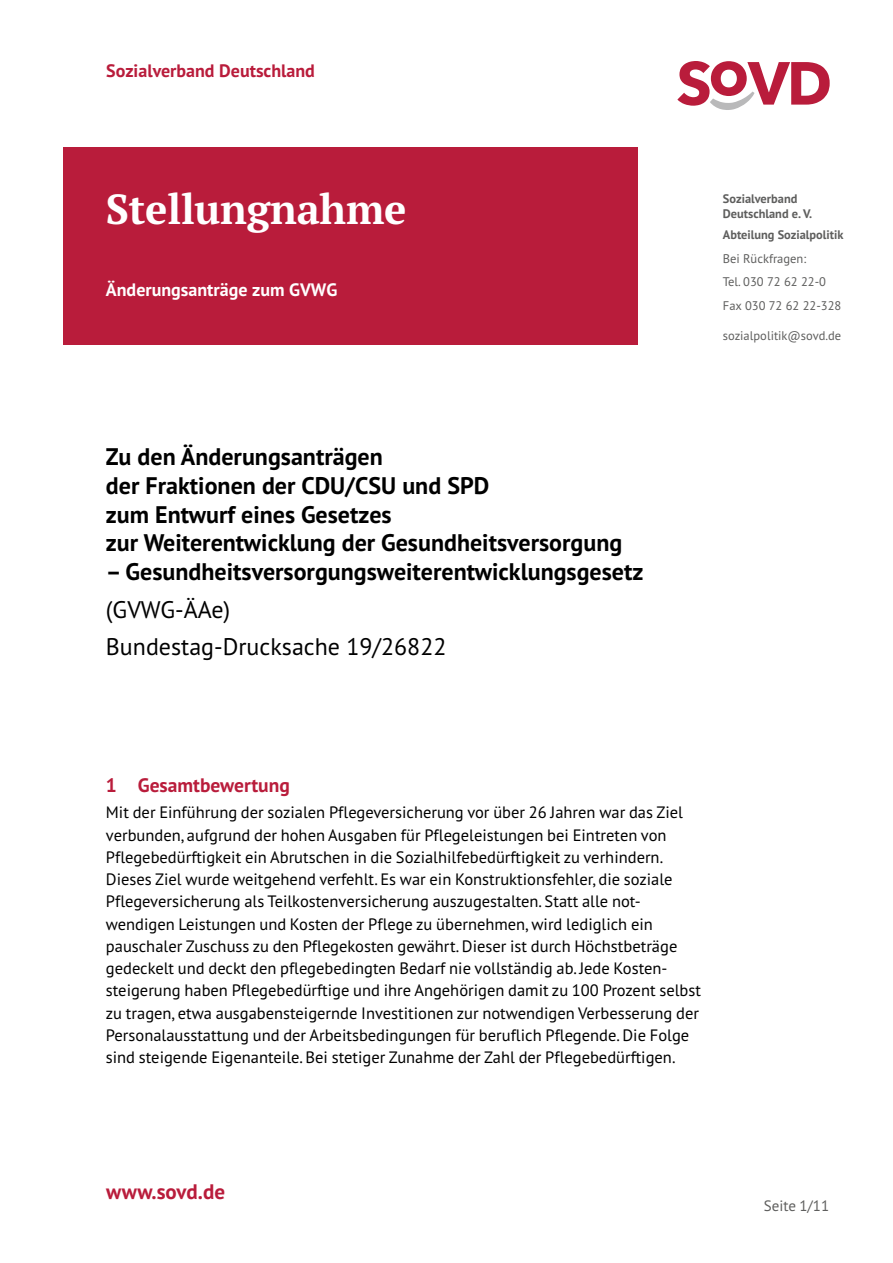
<style>
.page{position:relative;width:893px;height:1263px;background:#fff}
.page>*{position:absolute;margin:0;border:0;box-sizing:border-box;transform-origin:0 0}
.t1{font:700 42px "PT Serif Pro";letter-spacing:-.005em;color:#fff}
.t2{font:700 24px/28.8px "PT Sans Pro";color:#000}
.t3{font:24px/37.3px "PT Sans Pro";color:#000}
.t4{font:700 21px "PT Sans Pro";color:#b91c3b}
.t5{font:700 19.5px "PT Sans Pro";color:#b91c3b}
.t6{font:700 18px "PT Sans Pro";color:#b91c3b}
.t7{font:700 18px "PT Sans Pro";color:#fff}
.t8{font:16.5px/22.4px "PT Sans Pro";color:#000}
.t9{font:15px "PT Sans Pro";color:#5e5e5d}
.t10{font:12.6px/23.5px "PT Sans Pro";color:#5e5e5d}
.t11{font:700 12.3px/14.9px "PT Sans Pro";color:#5e5e5d}
</style>
<div class="page">
<svg style="left:677px;top:61px;width:153px;height:49px"></svg>
<div style="left:64px;top:147px;width:574px;height:197px;background:#b91c3b"></div>
<p class="t6" style="left:106px;top:59px;width:210px">Sozialverband Deutschland</p>
<h1 class="t1" style="left:106px;top:181px;width:302px">Stellungnahme</h1>
<h1 class="t7" style="left:106px;top:278px;width:233px">Änderungsanträge zum GVWG</h1>
<h1 class="t2" style="left:106px;top:442px;width:518px">Zu den Änderungsanträgen<br>der Fraktionen der CDU/CSU und SPD<br>zum Entwurf eines Gesetzes<br>zur Weiterentwicklung der Gesundheitsversorgung</h1>
<h1 class="t2" style="left:106px;top:557px;width:539px">– Gesundheitsversorgungsweiterentwicklungsgesetz</h1>
<p class="t3" style="left:106px;top:590px;width:342px">(GVWG-ÄAe)<br>Bundestag-Drucksache 19/26822</p>
<p class="t11" style="left:723px;top:191px;width:91px">Sozialverband<br>Deutschland e. V.</p>
<p class="t11" style="left:723px;top:227px;width:122px">Abteilung Sozialpolitik</p>
<p class="t10" style="left:723px;top:246px;width:120px">Bei Rückfragen:<br>Tel. 030 72 62 22-0<br>Fax 030 72 62 22-328</p>
<p class="t10" style="left:723px;top:323px;width:120px">sozialpolitik@sovd.de</p>
<h2 class="t5" style="left:106px;top:772px;width:185px">1 Gesamtbewertung</h2>
<p class="t8" style="left:106px;top:801px;width:597px">Mit der Einführung der sozialen Pflegeversicherung vor über 26 Jahren war das Ziel verbunden, aufgrund der hohen Ausgaben für Pflegeleistungen bei Eintreten von Pflegebedürftigkeit ein Abrutschen in die Sozialhilfebedürftigkeit zu verhindern.<br>Dieses Ziel wurde weitgehend verfehlt. Es war ein Konstruktionsfehler, die soziale Pflegeversicherung als Teilkostenversicherung auszugestalten. Statt alle not&shy;wendigen Leistungen und Kosten der Pflege zu übernehmen, wird lediglich ein pauschaler Zuschuss zu den Pflegekosten gewährt. Dieser ist durch Höchstbeträge gedeckelt und deckt den pflegebedingten Bedarf nie vollständig ab. Jede Kosten&shy;steigerung haben Pflegebedürftige und ihre Angehörigen damit zu 100 Prozent selbst zu tragen, etwa ausgabensteigernde Investitionen zur notwendigen Verbesserung der Personalausstattung und der Arbeitsbedingungen für beruflich Pflegende. Die Folge sind steigende Eigenanteile. Bei stetiger Zunahme der Zahl der Pflegebedürftigen.</p>
<p class="t4" style="left:106px;top:1178px;width:120px">www.sovd.de</p>
<p class="t9" style="left:764px;top:1196px;width:67px">Seite 1/11</p>
</div>
